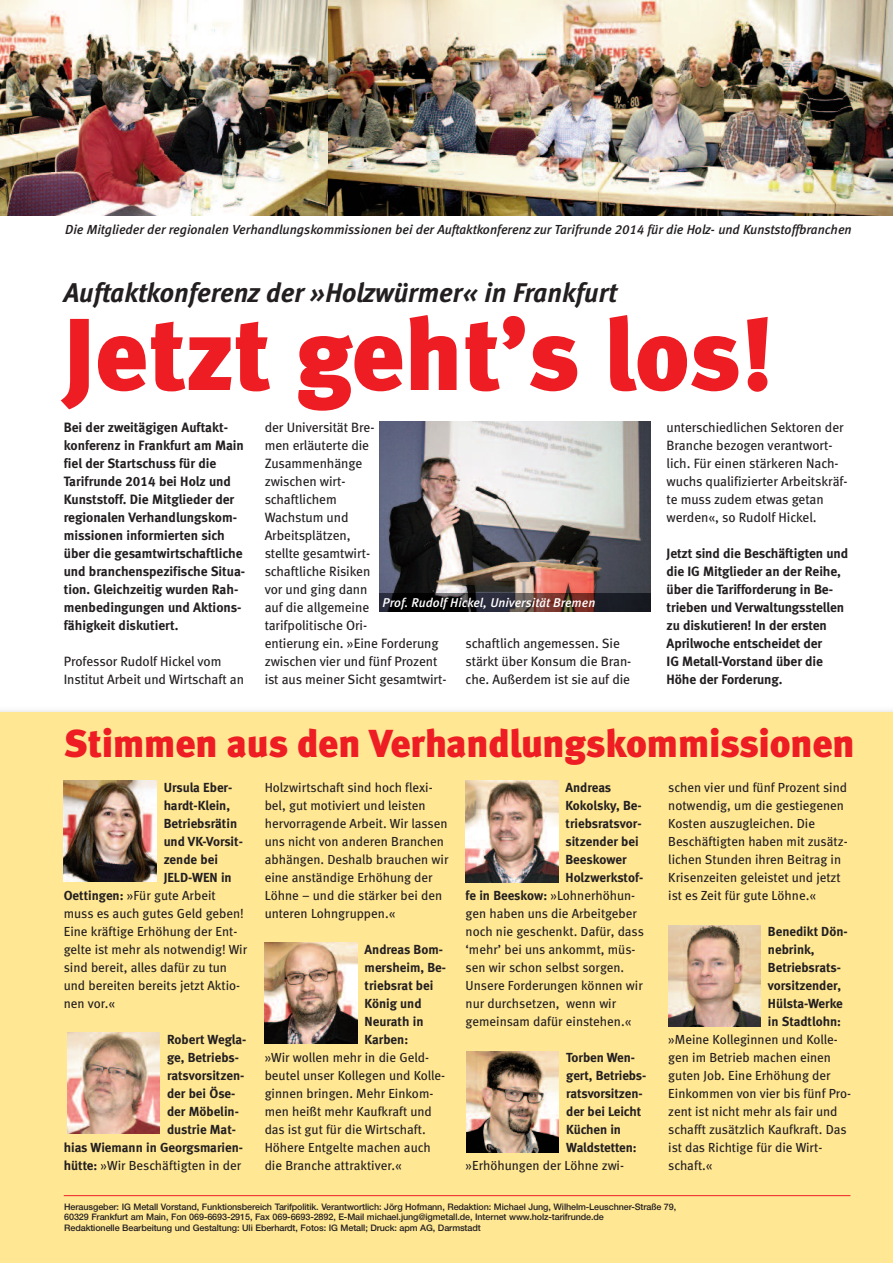
<style>
.page{position:relative;width:893px;height:1263px;background:#fff}
.page>*{position:absolute;margin:0;border:0;box-sizing:border-box;transform-origin:0 0}
.t1{font:900 102px "Meta";color:#ee1d23}
.t2{font:900 39px "Meta";letter-spacing:-.005em;color:#ee1d23}
.t3{font:italic 700 27px "Meta";color:#231f20}
.t4{font:13.5px/18px "Meta";letter-spacing:-.005em;color:#231f20}
.t5{font:13.5px/18px "Meta Bold LF";color:#231f20}
.t6{font:700 13.5px/18px "Meta";letter-spacing:-.005em;color:#231f20}
.t7{font:13.2px/18px "Meta";color:#231f20}
.t8{font:13.2px/18px "Meta Bold LF";color:#231f20}
.t9{font:italic 13.2px "Meta Medium LF";color:#231f20}
.t10{font:italic 12.75px "Meta Medium LF";letter-spacing:.005em;color:#fff}
.t11{font:500 9px/10.5px "Helvetica Neue";letter-spacing:-.01em;color:#231f20}
.s1{font-family:"Meta Bold LF"}
</style>
<div class="page">
<div style="left:0;top:712px;width:893px;height:551px;background:#ffe794"></div>
<img style="left:0;top:0;width:893px;height:215px">
<img style="left:379px;top:421px;width:272px;height:190px">
<svg style="left:380px;top:611px;width:271px;height:1px"></svg>
<img style="left:380px;top:593px;width:271px;height:18px">
<img style="left:64px;top:780px;width:92px;height:102px">
<img style="left:67px;top:1032px;width:93px;height:102px">
<img style="left:265px;top:942px;width:92px;height:101px">
<img style="left:466px;top:781px;width:92px;height:101px">
<img style="left:668px;top:925px;width:92px;height:101px">
<img style="left:466px;top:1051px;width:93px;height:101px">
<hr style="left:64px;top:1195px;width:786px;height:1px;background:#ee1d23">
<p class="t9" style="left:65px;top:225px;width:788px">Die Mitglieder der regionalen Verhandlungskommissionen bei der Auftaktkonferenz zur Tarifrunde 2014 für die Holz- und Kunststoffbranchen</p>
<h3 class="t3" style="left:64px;top:283px;width:554px">Auftaktkonferenz der »Holzwürmer« in Frankfurt</h3>
<h1 class="t1" style="left:64px;top:320px;width:711px">Jetzt geht’s los!</h1>
<p class="t5" style="left:64px;top:420px;width:183px">Bei der zweitägigen Auftakt&shy;konferenz in Frankfurt am Main fiel der Startschuss für die<br>Tarifrunde 2014 bei Holz und<br>Kunststoff. Die Mitglieder der regionalen Verhandlungskom&shy;missionen informierten sich über die gesamtwirtschaftliche und branchenspezifische Situa&shy;tion. Gleichzeitig wurden Rah&shy;menbedingungen und Aktions&shy;fähigkeit diskutiert.</p>
<p class="t4" style="left:64px;top:654px;width:182px">Professor Rudolf Hickel vom<br>Institut Arbeit und Wirtschaft an</p>
<p class="t4" style="left:265px;top:420px;width:183px">der Universität Bre-<br>men erläuterte die<br>Zusammenhänge<br>zwischen wirt-<br>schaftlichem<br>Wachstum und<br>Arbeitsplätzen,<br>stellte gesamtwirt-<br>schaftliche Risiken<br>vor und ging dann<br>auf die allgemeine tarifpolitische Ori-<br>entierung ein. »Eine Forderung zwischen vier und fünf Prozent ist aus meiner Sicht gesamtwirt-</p>
<p class="t10" style="left:383px;top:598px;width:214px">Prof. Rudolf Hickel, Universität Bremen</p>
<p class="t4" style="left:466px;top:636px;width:167px">schaftlich angemessen. Sie stärkt über Konsum die Bran&shy;che. Außerdem ist sie auf die</p>
<p class="t4" style="left:666px;top:420px;width:183px">unterschiedlichen Sektoren der<br>Branche bezogen verantwort&shy;lich. Für einen stärkeren Nach&shy;wuchs qualifizierter Arbeitskräf&shy;te muss zudem etwas getan werden«, so Rudolf Hickel.</p>
<p class="t6" style="left:666px;top:546px;width:183px">Jetzt sind die Beschäftigten und die IG Mitglieder an der Reihe, über die Tarifforderung in Be&shy;trieben und Verwaltungsstellen zu diskutieren! In der ersten<br>Aprilwoche entscheidet der<br>IG Metall-Vorstand über die<br>Höhe der Forderung.</p>
<h2 class="t2" style="left:64px;top:730px;width:792px">Stimmen aus den Verhandlungskommissionen</h2>
<p class="t8" style="left:164px;top:780px;width:81px">Ursula Eber&shy;hardt-Klein,<br>Betriebsrätin und VK-Vorsit&shy;zende bei<br>JELD-WEN in</p>
<p class="t7" style="left:64px;top:888px;width:185px"><span class="s1">Oettingen:</span> »Für gute Arbeit muss es auch gutes Geld geben!<br>Eine kräftige Erhöhung der Ent&shy;gelte ist mehr als notwendig! Wir sind bereit, alles dafür zu tun und bereiten bereits jetzt Aktio&shy;nen vor.«</p>
<p class="t8" style="left:167px;top:1032px;width:81px">Robert Wegla-</p>
<p class="t8" style="left:167px;top:1050px;width:73px">ge, Betriebs-</p>
<p class="t8" style="left:167px;top:1068px;width:79px">ratsvorsitzen-</p>
<p class="t8" style="left:167px;top:1086px;width:70px">der bei Öse-</p>
<p class="t8" style="left:167px;top:1104px;width:73px">der Möbelin-</p>
<p class="t8" style="left:167px;top:1122px;width:70px">dustrie Mat-</p>
<p class="t8" style="left:64px;top:1140px;width:181px">hias Wiemann in Georgsmarien-</p>
<p class="t7" style="left:64px;top:1158px;width:179px"><span class="s1">hütte:</span> »Wir Beschäftigten in der</p>
<p class="t7" style="left:265px;top:780px;width:185px">Holzwirtschaft sind hoch flexi&shy;bel, gut motiviert und leisten hervorragende Arbeit. Wir lassen uns nicht von anderen Branchen abhängen. Deshalb brauchen wir eine anständige Erhöhung der<br>Löhne – und die stärker bei den unteren Lohngruppen.«</p>
<p class="t8" style="left:365px;top:942px;width:83px">Andreas Bom&shy;mersheim, Be&shy;triebsrat bei<br>König und<br>Neurath in<br>Karben:</p>
<p class="t7" style="left:265px;top:1050px;width:182px">»Wir wollen mehr in die Geld&shy;beutel unser Kollegen und Kolle&shy;ginnen bringen. Mehr Einkom&shy;men heißt mehr Kaufkraft und das ist gut für die Wirtschaft.<br>Höhere Entgelte machen auch die Branche attraktiver.«</p>
<p class="t8" style="left:565px;top:780px;width:79px">Andreas<br>Kokolsky, Be&shy;triebsratsvor&shy;sitzender bei<br>Beeskower<br>Holzwerkstof-</p>
<p class="t7" style="left:466px;top:888px;width:180px"><span class="s1">fe in Beeskow:</span> »Lohnerhöhun&shy;gen haben uns die Arbeitgeber noch nie geschenkt. Dafür, dass ‘mehr’ bei uns ankommt, müs&shy;sen wir schon selbst sorgen.<br>Unsere Forderungen können wir nur durchsetzen, wenn wir gemeinsam dafür einstehen.«</p>
<p class="t8" style="left:566px;top:1050px;width:82px">Torben Wen&shy;gert, Betriebs&shy;ratsvorsitzen&shy;der bei Leicht<br>Küchen in<br>Waldstetten:</p>
<p class="t7" style="left:466px;top:1158px;width:160px">»Erhöhungen der Löhne zwi-</p>
<p class="t7" style="left:668px;top:780px;width:181px">schen vier und fünf Prozent sind notwendig, um die gestiegenen<br>Kosten auszugleichen. Die<br>Beschäftigten haben mit zusätz&shy;lichen Stunden ihren Beitrag in<br>Krisenzeiten geleistet und jetzt ist es Zeit für gute Löhne.«</p>
<p class="t8" style="left:768px;top:924px;width:81px">Benedikt Dön&shy;nebrink,<br>Betriebsrats&shy;vorsitzender,<br>Hülsta-Werke in Stadtlohn:</p>
<p class="t7" style="left:668px;top:1032px;width:184px">»Meine Kolleginnen und Kolle&shy;gen im Betrieb machen einen guten Job. Eine Erhöhung der<br>Einkommen von vier bis fünf Pro&shy;zent ist nicht mehr als fair und schafft zusätzlich Kaufkraft. Das ist das Richtige für die Wirt&shy;schaft.«</p>
<p class="t11" style="left:64px;top:1202px;width:614px">Herausgeber: IG Metall Vorstand, Funktionsbereich Tarifpolitik. Verantwortlich: Jörg Hofmann, Redaktion: Michael Jung, Wilhelm-Leuschner-Straße 79,<br>60329 Frankfurt am Main, Fon 069-6693-2915, Fax 069-6693-2892, E-Mail michael.jung@igmetall.de, Internet www.holz-tarifrunde.de<br>Redaktionelle Bearbeitung und Gestaltung: Uli Eberhardt, Fotos: IG Metall; Druck: apm AG, Darmstadt</p>
</div>
